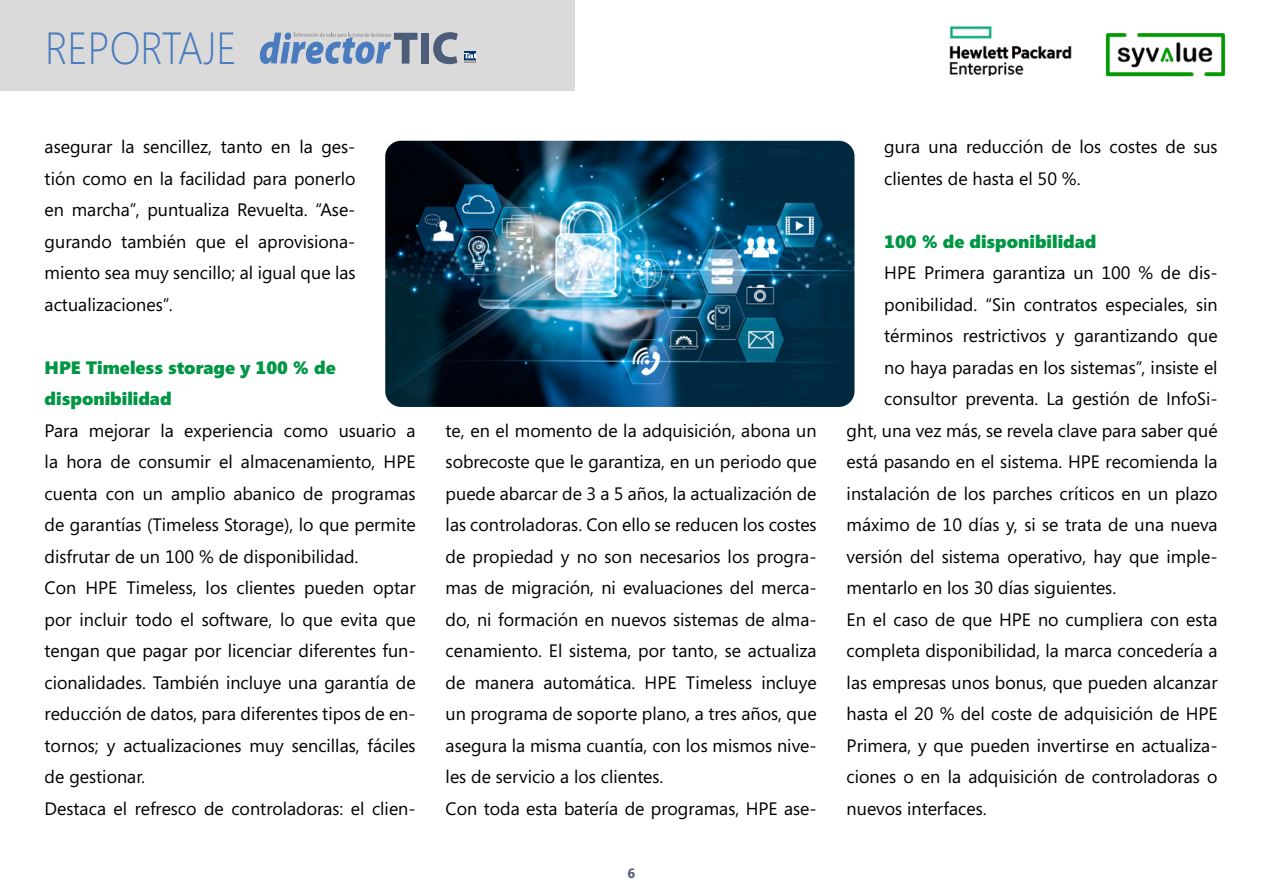
<style>
.page{position:relative;width:1263px;height:893px;background:#fff}
.page>*{position:absolute;margin:0;border:0;box-sizing:border-box;transform-origin:0 0}
.t1{font:300 45px "Segoe";color:#497bbe;scale:.9 1}
.t2{font:18px/31.5px "Segoe";color:#000}
.t3{font:900 18px/31.5px "Segoe";color:#009644}
.t4{font:700 13.5px "Segoe";color:#4d5d79}
</style>
<div class="page">
<div style="left:0;top:0;width:574px;height:90px;background:#dadada"></div>
<div style="left:421px;top:33px;width:8px;height:31px;background:#4d5d79"></div>
<svg style="left:433px;top:32px;width:25px;height:32px"></svg>
<div style="left:464px;top:51px;width:11px;height:9px;background:#003671"></div>
<svg style="left:464px;top:53px;width:12px;height:10px"></svg>
<svg style="left:260px;top:33px;width:157px;height:31px"></svg>
<img style="left:949px;top:26px;width:123px;height:49px">
<img style="left:1105px;top:33px;width:121px;height:44px">
<img style="left:385px;top:141px;width:469px;height:266px">
<h1 class="t1" style="left:45px;top:22px;width:215px">REPORTAJE</h1>
<p class="t2" style="left:45px;top:130px;width:312px;text-align:justify">asegurar la sencillez, tanto en la ges&shy;tión como en la facilidad para ponerlo en marcha”, puntualiza Revuelta. “Ase&shy;gurando también que el aprovisiona&shy;miento sea muy sencillo; al igual que las actualizaciones”.</p>
<p class="t3" style="left:45px;top:351px;width:293px">HPE Timeless storage y 100 % de disponibilidad</p>
<p class="t2" style="left:45px;top:414px;width:372px">Para mejorar la experiencia como usuario a la hora de consumir el almacenamiento, HPE cuenta con un amplio abanico de programas de garantías (Timeless Storage), lo que permite disfrutar de un 100 % de disponibilidad.<br>Con HPE Timeless, los clientes pueden optar por incluir todo el software, lo que evita que tengan que pagar por licenciar diferentes fun&shy;cionalidades. También incluye una garantía de reducción de datos, para diferentes tipos de en&shy;tornos; y actualizaciones muy sencillas, fáciles de gestionar.<br>Destaca el refresco de controladoras: el clien-</p>
<p class="t2" style="left:446px;top:414px;width:372px">te, en el momento de la adquisición, abona un sobrecoste que le garantiza, en un periodo que puede abarcar de 3 a 5 años, la actualización de las controladoras. Con ello se reducen los costes de propiedad y no son necesarios los progra&shy;mas de migración, ni evaluaciones del merca&shy;do, ni formación en nuevos sistemas de alma&shy;cenamiento. El sistema, por tanto, se actualiza de manera automática. HPE Timeless incluye un programa de soporte plano, a tres años, que asegura la misma cuantía, con los mismos nive&shy;les de servicio a los clientes.<br>Con toda esta batería de programas, HPE ase-</p>
<p class="t4" style="left:628px;top:864px;width:9px">6</p>
<p class="t2" style="left:884px;top:130px;width:335px">gura una reducción de los costes de sus clientes de hasta el 50 %.</p>
<p class="t3" style="left:884px;top:225px;width:214px">100 % de disponibilidad</p>
<p class="t2" style="left:884px;top:256px;width:335px">HPE Primera garantiza un 100 % de dis-</p>
<p class="t2" style="left:884px;top:288px;width:335px">ponibilidad. “Sin contratos especiales, sin</p>
<p class="t2" style="left:884px;top:319px;width:335px">términos restrictivos y garantizando que</p>
<p class="t2" style="left:884px;top:351px;width:335px">no haya paradas en los sistemas”, insiste el</p>
<p class="t2" style="left:884px;top:382px;width:335px">consultor preventa. La gestión de InfoSi-</p>
<p class="t2" style="left:847px;top:414px;width:372px">ght, una vez más, se revela clave para saber qué</p>
<p class="t2" style="left:847px;top:445px;width:372px">está pasando en el sistema. HPE recomienda la</p>
<p class="t2" style="left:847px;top:477px;width:372px">instalación de los parches críticos en un plazo</p>
<p class="t2" style="left:847px;top:508px;width:372px">máximo de 10 días y, si se trata de una nueva</p>
<p class="t2" style="left:847px;top:540px;width:372px">versión del sistema operativo, hay que imple-</p>
<p class="t2" style="left:847px;top:571px;width:271px">mentarlo en los 30 días siguientes.</p>
<p class="t2" style="left:847px;top:603px;width:372px">En el caso de que HPE no cumpliera con esta</p>
<p class="t2" style="left:847px;top:634px;width:372px">completa disponibilidad, la marca concedería a</p>
<p class="t2" style="left:847px;top:666px;width:372px">las empresas unos bonus, que pueden alcanzar</p>
<p class="t2" style="left:847px;top:697px;width:372px">hasta el 20 % del coste de adquisición de HPE</p>
<p class="t2" style="left:847px;top:729px;width:372px">Primera, y que pueden invertirse en actualiza-</p>
<p class="t2" style="left:847px;top:760px;width:372px">ciones o en la adquisición de controladoras o</p>
<p class="t2" style="left:847px;top:792px;width:142px">nuevos interfaces.</p>
</div>
